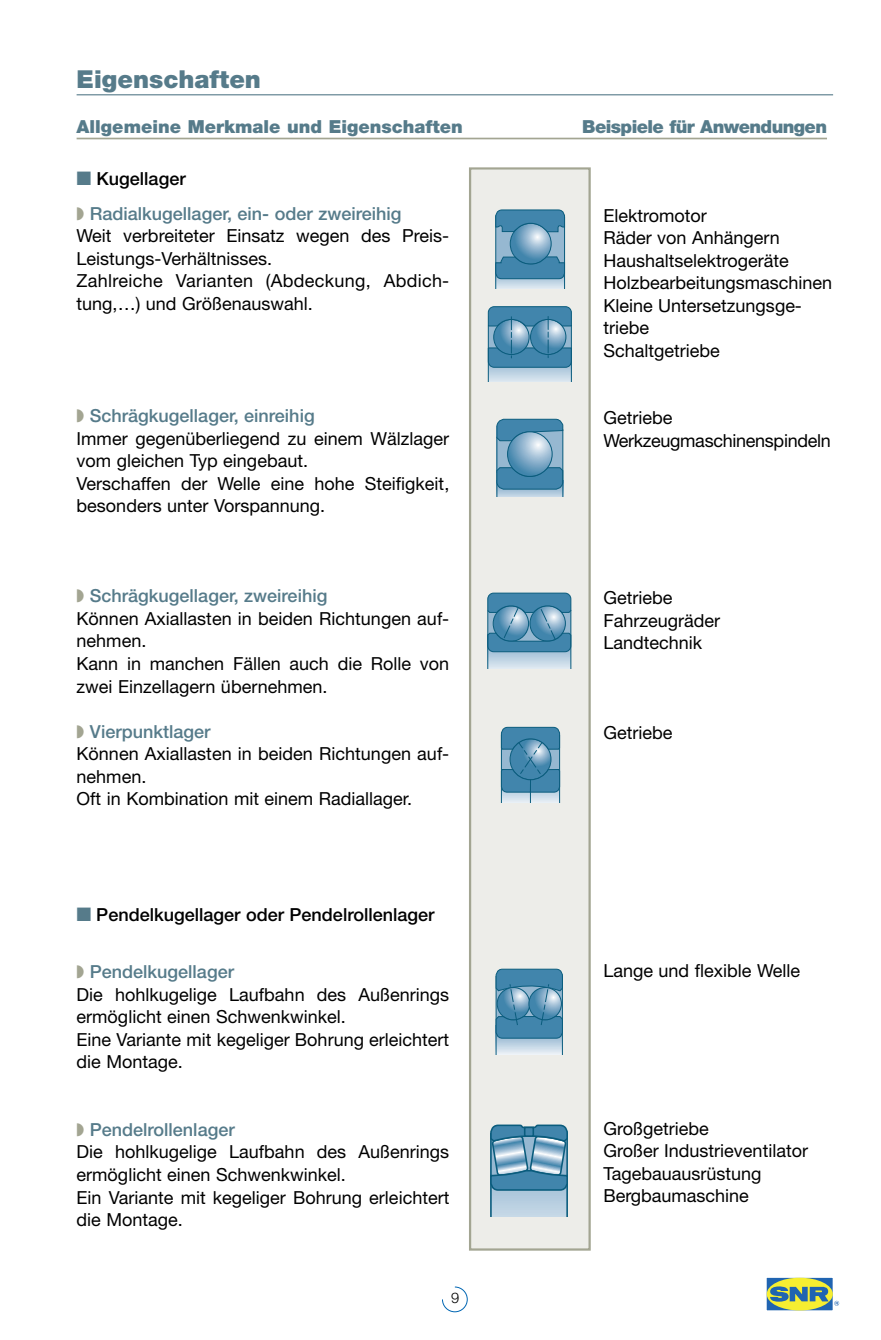
<style>
.page{position:relative;width:881px;height:1340px;background:#fff}
.page>*{position:absolute;margin:0;border:0;box-sizing:border-box;transform-origin:0 0}
.t1{font:900 24.75px "Helvetica Neue";color:#567b8a}
.t2{font:18px/22.5px "Helvetica Neue";color:#000}
.t3{font:500 18px/35.3px "Helvetica Neue";color:#567b8a}
.t4{font:500 18px "Helvetica Neue";color:#000}
.t5{font:900 18px "Helvetica Neue";color:#567b8a}
.t6{font:900 18px "Helvetica Neue";letter-spacing:-.035em;color:#567b8a}
.t7{font:300 14.62px "Helvetica Neue";color:#000}
.s1{font-family:"European Pi Three";font-weight:400}
.s2{color:#000}
.s3{color:#a3a592}
.s4{font-weight:500;color:#567b8a}
.s5{font-family:"European Pi Three";font-weight:400;color:#567b8a}
</style>
<div class="page">
<div style="left:471px;top:170px;width:117px;height:1078px;background:#edede9"></div>
<div style="left:469px;top:167px;width:121px;height:1083px;border:2px solid #a3a592"></div>
<svg style="left:442px;top:1286px;width:25px;height:26px"></svg>
<div style="left:765px;top:1277px;width:67px;height:33px;background:#2064b1"></div>
<div style="left:765px;top:1277px;width:68px;height:33px;border:1px solid #fff"></div>
<div style="left:766px;top:1277px;width:66px;height:33px;background:#f6ee31;border-radius:50%"></div>
<svg style="left:769px;top:1286px;width:69px;height:19px"></svg>
<hr style="left:77px;top:94px;width:755px;height:1px;background:#567b8a">
<hr style="left:77px;top:138px;width:749px;height:1px;background:#a3a592">
<svg style="left:496px;top:280px;width:68px;height:9px"></svg>
<div style="left:495px;top:223px;width:69px;height:45px;background:#96b8d1"></div>
<hr style="left:564px;top:217px;width:1px;height:72px;background:#0a5c7d">
<hr style="left:495px;top:215px;width:1px;height:74px;background:#0a5c7d">
<svg style="left:510px;top:223px;width:41px;height:41px"></svg>
<div style="left:509px;top:223px;width:42px;height:42px;border:1px solid #0a5c7d;border-radius:50%"></div>
<svg style="left:495px;top:209px;width:70px;height:24px;background:#4e8bae"></svg>
<svg style="left:495px;top:256px;width:69px;height:24px;background:#4485aa"></svg>
<svg style="left:488px;top:368px;width:82px;height:14px"></svg>
<hr style="left:487px;top:326px;width:1px;height:56px;background:#0a5c7d">
<hr style="left:570px;top:326px;width:1px;height:56px;background:#0a5c7d">
<svg style="left:487px;top:306px;width:84px;height:62px;background:#538fb1"></svg>
<div style="left:496px;top:427px;width:66px;height:46px;background:#96b8d1"></div>
<div style="left:496px;top:481px;width:67px;height:15px;background:#afc8dc"></div>
<hr style="left:496px;top:437px;width:1px;height:59px;background:#0a5c7d">
<svg style="left:496px;top:419px;width:67px;height:23px"></svg>
<svg style="left:496px;top:467px;width:66px;height:23px"></svg>
<svg style="left:507px;top:432px;width:45px;height:44px"></svg>
<div style="left:507px;top:431px;width:45px;height:46px;border:1px solid #0a5c7d;border-radius:50%"></div>
<hr style="left:562px;top:429px;width:1px;height:67px;background:#0a5c7d">
<svg style="left:488px;top:652px;width:82px;height:16px"></svg>
<svg style="left:487px;top:592px;width:84px;height:60px;background:#5691b2"></svg>
<hr style="left:487px;top:611px;width:1px;height:57px;background:#0a5c7d">
<hr style="left:570px;top:610px;width:1px;height:58px;background:#0a5c7d">
<svg style="left:500px;top:727px;width:60px;height:75px;background:#5d95b5"></svg>
<svg style="left:496px;top:1039px;width:65px;height:15px"></svg>
<hr style="left:495px;top:975px;width:1px;height:79px;background:#0a5c7d">
<hr style="left:561px;top:975px;width:1px;height:79px;background:#0a5c7d">
<svg style="left:495px;top:968px;width:67px;height:71px;background:#528eb0"></svg>
<div style="left:490px;top:1180px;width:77px;height:36px;background:#b7cee0"></div>
<hr style="left:490px;top:1133px;width:1px;height:83px;background:#0a5c7d">
<hr style="left:566px;top:1133px;width:1px;height:83px;background:#0a5c7d">
<svg style="left:490px;top:1124px;width:77px;height:67px;background:#669ab8"></svg>
<div style="left:524px;top:1127px;width:9px;height:9px;background:#4185ac"></div>
<div style="left:523px;top:1126px;width:11px;height:10px;border:2px solid #0a5c7d"></div>
<h1 class="t1" style="left:77px;top:70px;width:186px">Eigenschaften</h1>
<p class="t5" style="left:77px;top:120px;width:387px">Allgemeine Merkmale und Eigenschaften</p>
<p class="t6" style="left:582px;top:120px;width:246px">Beispiele für Anwendungen</p>
<p class="t3" style="left:77px;top:162px;width:326px"><span class="s1">-</span> <span class="s2">Kugellager<br></span><span class="s3">◗</span> Radialkugellager, ein- oder zweireihig</p>
<p class="t2" style="left:77px;top:226px;width:374px">Weit verbreiteter Einsatz wegen des Preis-Leistungs-Verhältnisses.<br>Zahlreiche Varianten (Abdeckung, Abdich&shy;tung,…) und Größenauswahl.</p>
<p class="t2" style="left:603px;top:206px;width:230px">Elektromotor<br>Räder von Anhängern<br>Haushaltselektrogeräte<br>Holzbearbeitungsmaschinen<br>Kleine Untersetzungsge&shy;triebe<br>Schaltgetriebe</p>
<p class="t2" style="left:77px;top:406px;width:374px"><span class="s3">◗</span> <span class="s4">Schrägkugellager, einreihig<br></span>Immer gegenüberliegend zu einem Wälzlager vom gleichen Typ eingebaut.<br>Verschaffen der Welle eine hohe Steifigkeit, besonders unter Vorspannung.</p>
<p class="t2" style="left:77px;top:586px;width:374px"><span class="s3">◗</span> <span class="s4">Schrägkugellager, zweireihig<br></span>Können Axiallasten in beiden Richtungen auf&shy;nehmen.<br>Kann in manchen Fällen auch die Rolle von zwei Einzellagern übernehmen.</p>
<p class="t2" style="left:77px;top:721px;width:374px"><span class="s3">◗</span> <span class="s4">Vierpunktlager<br></span>Können Axiallasten in beiden Richtungen auf&shy;nehmen.<br>Oft in Kombination mit einem Radiallager.</p>
<p class="t4" style="left:77px;top:907px;width:359px"><span class="s5">-</span> Pendelkugellager oder Pendelrollenlager</p>
<p class="t2" style="left:77px;top:962px;width:374px"><span class="s3">◗</span> <span class="s4">Pendelkugellager<br></span>Die hohlkugelige Laufbahn des Außenrings ermöglicht einen Schwenkwinkel.<br>Eine Variante mit kegeliger Bohrung erleichtert die Montage.</p>
<p class="t2" style="left:77px;top:1120px;width:374px"><span class="s3">◗</span> <span class="s4">Pendelrollenlager<br></span>Die hohlkugelige Laufbahn des Außenrings ermöglicht einen Schwenkwinkel.<br>Ein Variante mit kegeliger Bohrung erleichtert die Montage.</p>
<p class="t7" style="left:451px;top:1292px;width:10px">9</p>
<p class="t2" style="left:603px;top:408px;width:229px">Getriebe<br>Werkzeugmaschinenspindeln</p>
<p class="t2" style="left:603px;top:588px;width:118px">Getriebe<br>Fahrzeugräder<br>Landtechnik</p>
<p class="t2" style="left:603px;top:723px;width:70px">Getriebe</p>
<p class="t2" style="left:603px;top:961px;width:198px">Lange und flexible Welle</p>
<p class="t2" style="left:603px;top:1118px;width:206px">Großgetriebe<br>Großer Industrieventilator<br>Tagebauausrüstung<br>Bergbaumaschine</p>
</div>
